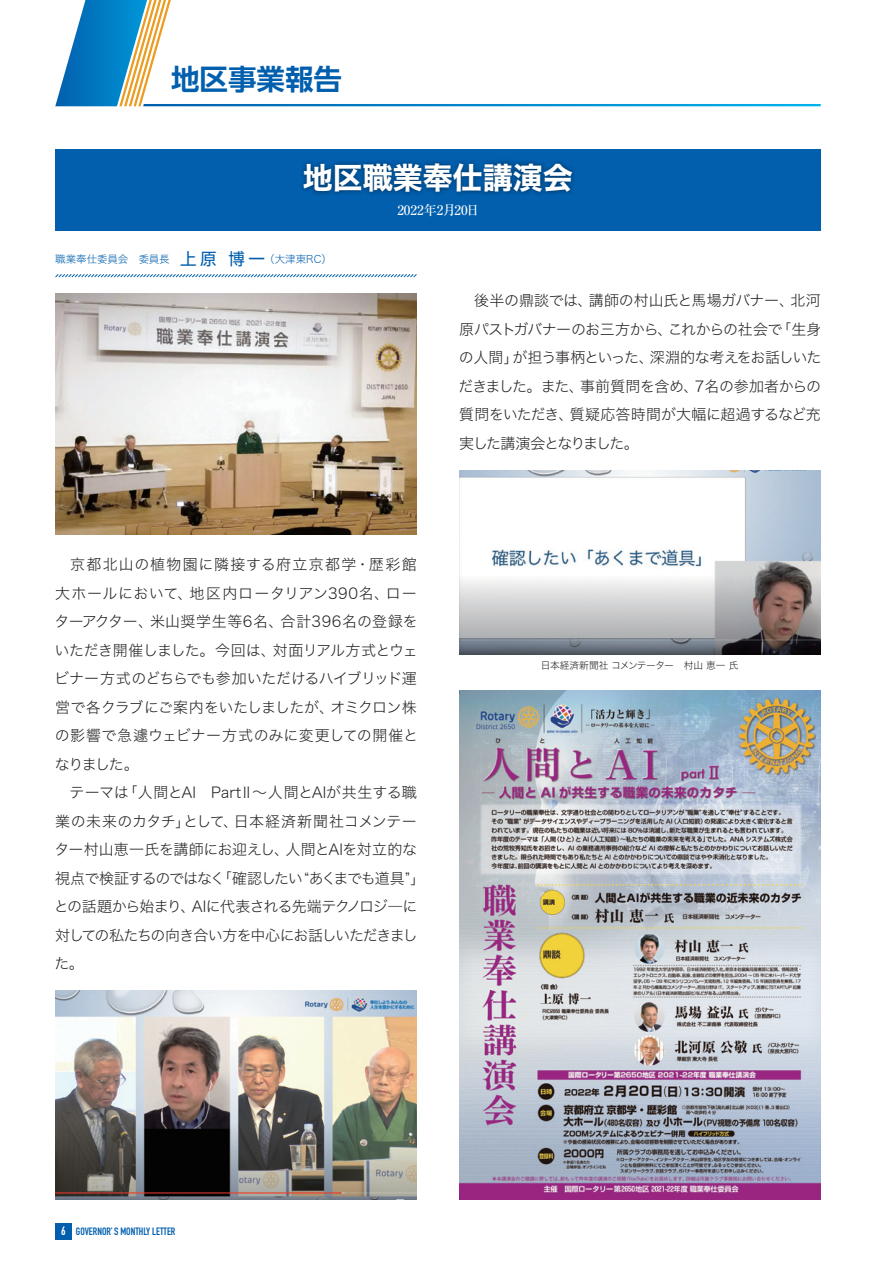
<style>
.page{position:relative;width:893px;height:1263px;background:#fff}
.page>*{position:absolute;margin:0;border:0;box-sizing:border-box;transform-origin:0 0}
.t1{font:30px "Hiragino Sans W7";color:#fff}
.t2{font:700 28.5px "UD Shin Go Pr 6 N De";color:#015fae}
.t3{font:15px/28.5px "Hira Kaku Pro N W2";letter-spacing:-.035em;color:#231f20;text-align:justify}
.t4{font:500 13.2px "Ryumin Pro";color:#fff}
.t5{font:700 10.5px "DIN Condensed";color:#015fae}
.t6{font:10.5px "Hira Kaku Pro N W2";color:#015fae}
.t7{font:9.75px "Hira Kaku Pro N W2";letter-spacing:-.035em;color:#231f20}
.s1{font-family:"UD Shin Go Pr 6 N";font-size:16.5px}
.s2{font-size:12px;color:#fff}
</style>
<div class="page">
<img style="left:459px;top:691px;width:362px;height:508px">
<svg style="left:55px;top:0;width:766px;height:106px"></svg>
<div style="left:55px;top:149px;width:766px;height:82px;background:#015fae"></div>
<img style="left:302px;top:161px;width:272px;height:34px">
<img style="left:459px;top:470px;width:362px;height:184px">
<img style="left:55px;top:991px;width:362px;height:208px">
<img style="left:55px;top:293px;width:362px;height:241px">
<svg style="left:55px;top:274px;width:362px;height:4px"></svg>
<div style="left:55px;top:1223px;width:16px;height:16px;background:#015fae"></div>
<h2 class="t2" style="left:171px;top:56px;width:173px">地区事業報告</h2>
<h1 class="t1" style="left:303px;top:155px;width:272px">地区職業奉仕講演会</h1>
<p class="t4" style="left:397px;top:200px;width:84px">2022年2月20日</p>
<p class="t6" style="left:55px;top:250px;width:278px">職業奉仕委員会　委員長　<span class="s1">上原 博一</span>（大津東RC）</p>
<p class="t3" style="left:54px;top:549px;width:365px;text-indent:16px">京都北山の植物園に隣接する府立京都学・歴彩館大ホールにおいて、地区内ロータリアン390名、ローターアクター、米山奨学生等6名、合計396名の登録をいただき開催しました。今回は、対面リアル方式とウェビナー方式のどちらでも参加いただけるハイブリッド運営で各クラブにご案内をいたしましたが、オミクロン株の影響で急遽ウェビナー方式のみに変更しての開催となりました。</p>
<p class="t3" style="left:54px;top:777px;width:373px;text-align:left;text-indent:16px">テーマは「人間とAI　PartⅡ～人間とAIが共生する職業の未来のカタチ」として、日本経済新聞社コメンテーター村山恵一氏を講師にお迎えし、人間とAIを対立的な視点で検証するのではなく「確認したい“あくまでも道具”」との話題から始まり、AIに代表される先端テクノロジ―に対しての私たちの向き合い方を中心にお話しいただきました。</p>
<p class="t3" style="left:459px;top:285px;width:364px;text-indent:16px">後半の鼎談では、講師の村山氏と馬場ガバナー、北河原パストガバナーのお三方から、これからの社会で「生身の人間」が担う事柄といった、深淵的な考えをお話しいただきました。また、事前質問を含め、7名の参加者からの質問をいただき、質疑応答時間が大幅に超過するなど充実した講演会となりました。</p>
<p class="t7" style="left:541px;top:656px;width:199px">日本経済新聞社 コメンテーター　村山 恵一 氏</p>
<p class="t5" style="left:61px;top:1224px;width:116px"><span class="s2">6</span> GOVERNOR’ S MONTHLY LETTER</p>
</div>
